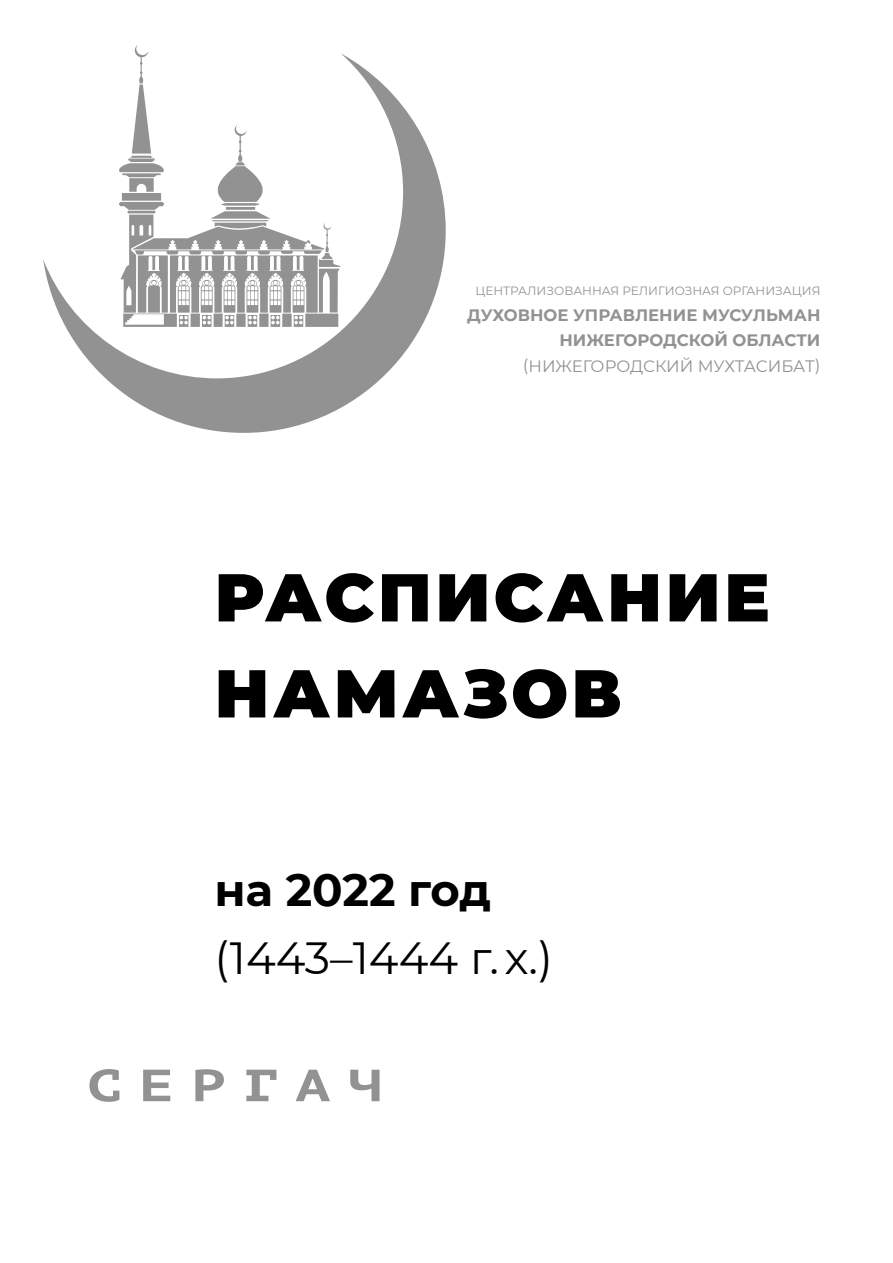
<style>
.page{position:relative;width:893px;height:1263px;background:#fff}
.page>*{position:absolute;margin:0;border:0;box-sizing:border-box;transform-origin:0 0}
.t1{font:900 67.5px/96px "Montserrat";letter-spacing:.05em;color:#000}
.t2{font:45px "Montserrat";color:#000}
.t3{font:700 45px "Montserrat";letter-spacing:-.005em;color:#000}
.t4{font:700 45px "PT Mono";letter-spacing:.29em;color:#929292;scale:1.3 1}
.t5{font:700 16.5px/25.5px "Montserrat";color:#929292;text-align:right}
.t6{font:16.5px "Montserrat";color:#929292}
.t7{font:12px "Montserrat";color:#929292}
</style>
<div class="page">
<svg style="left:43px;top:53px;width:403px;height:380px"></svg>
<p class="t7" style="left:475px;top:283px;width:346px">ЦЕНТРАЛИЗОВАННАЯ РЕЛИГИОЗНАЯ ОРГАНИЗАЦИЯ</p>
<p class="t5" style="left:467px;top:302px;width:355px">ДУХОВНОЕ УПРАВЛЕНИЕ МУСУЛЬМАН<br>НИЖЕГОРОДСКОЙ ОБЛАСТИ</p>
<p class="t6" style="left:523px;top:356px;width:299px">(НИЖЕГОРОДСКИЙ МУХТАСИБАТ)</p>
<h1 class="t1" style="left:214px;top:549px;width:557px">РАСПИСАНИЕ<br>НАМАЗОВ</h1>
<h2 class="t3" style="left:214px;top:862px;width:278px">на 2022 год</h2>
<h2 class="t2" style="left:214px;top:930px;width:340px">(1443–1444 г. х.)</h2>
<h2 class="t4" style="left:87px;top:1061px;width:229px">СЕРГАЧ</h2>
</div>
